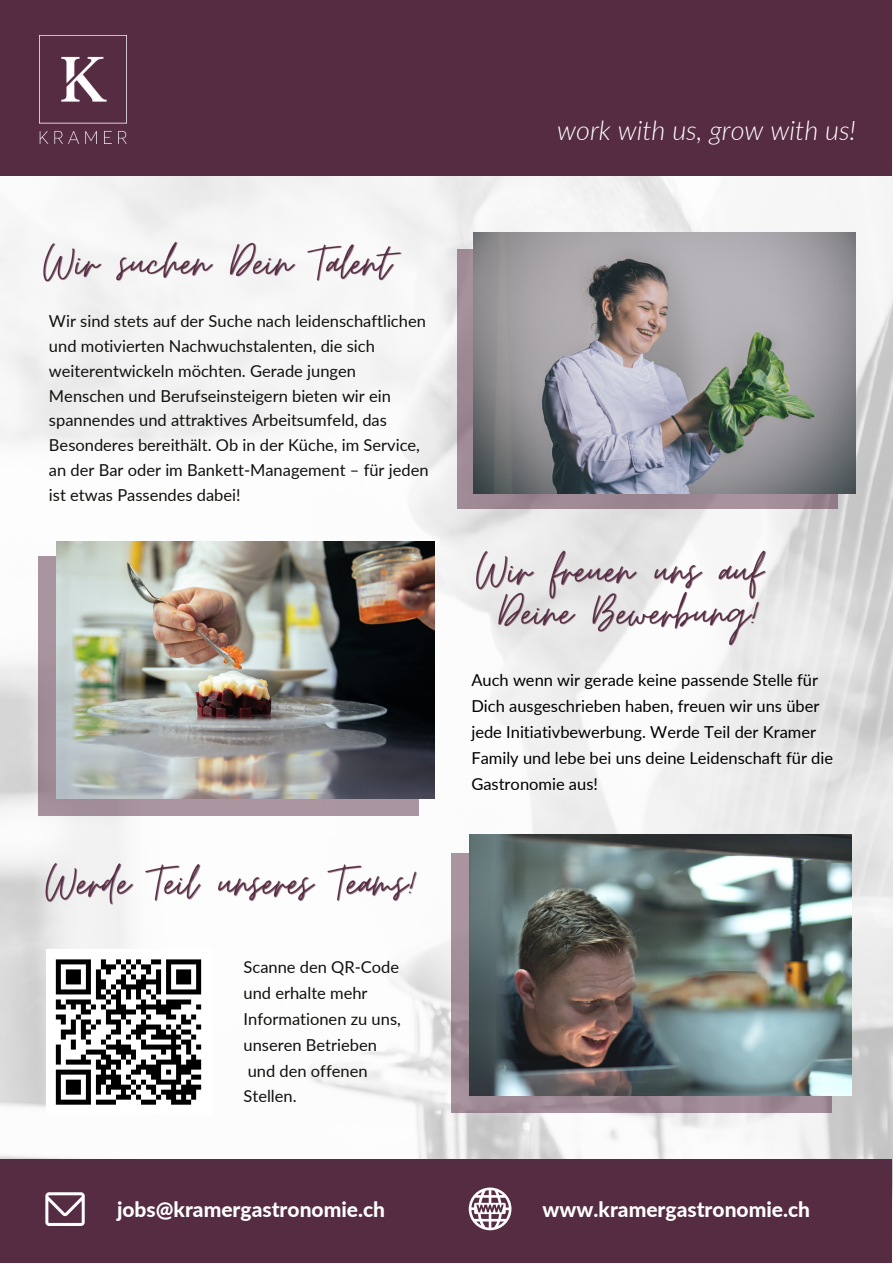
<style>
.page{position:relative;width:893px;height:1264px;background:#fff}
.page>*{position:absolute;margin:0;border:0;box-sizing:border-box;transform-origin:0 0}
.t1{font:italic 300 27px "Lato";color:#fff}
.t2{font:800 21px "Lato";color:#fff}
.t3{font:16.5px/24.8px "Lato";color:#11100e}
.t4{font:16.5px/25.8px "Lato";color:#000}
</style>
<div class="page">
<img style="left:0;top:0;width:892px;height:1261px">
<svg style="left:457px;top:249px;width:381px;height:260px;fill:#9e8994"></svg>
<svg style="left:38px;top:556px;width:381px;height:260px;fill:#a995a0"></svg>
<img style="left:57px;top:541px;width:377px;height:257px">
<div style="left:0;top:0;width:891px;height:176px;background:#562c42"></div>
<img style="left:39px;top:35px;width:88px;height:108px">
<img style="left:473px;top:232px;width:382px;height:261px">
<svg style="left:451px;top:853px;width:381px;height:260px;fill:#a28d98"></svg>
<img style="left:469px;top:834px;width:382px;height:261px">
<img style="left:42px;top:229px;width:361px;height:71px">
<div style="left:0;top:1159px;width:891px;height:103px;background:#562c42"></div>
<svg style="left:45px;top:1192px;width:40px;height:33px"></svg>
<svg style="left:468px;top:1187px;width:43px;height:43px"></svg>
<div style="left:46px;top:949px;width:165px;height:165px;background:#fff"></div>
<svg style="left:55px;top:959px;width:147px;height:146px"></svg>
<img style="left:43px;top:849px;width:377px;height:70px">
<img style="left:474px;top:537px;width:310px;height:112px">
<p class="t3" style="left:49px;top:308px;width:381px">Wir sind stets auf der Suche nach leidenschaftlichen und motivierten Nachwuchstalenten, die sich weiterentwickeln möchten. Gerade jungen Menschen und Berufseinsteigern bieten wir ein spannendes und attraktives Arbeitsumfeld, das Besonderes bereithält. Ob in der Küche, im Service, an der Bar oder im Bankett-Management – für jeden ist etwas Passendes dabei!</p>
<h1 class="t1" style="left:557px;top:113px;width:300px">work with us, grow with us!</h1>
<p class="t3" style="left:243px;top:953px;width:159px;line-height:25.8px">Scanne den QR-Code und erhalte mehr<br>Informationen zu uns, unseren Betrieben und den offenen<br>Stellen.</p>
<p class="t4" style="left:471px;top:666px;width:363px">Auch wenn wir gerade keine passende Stelle für Dich ausgeschrieben haben, freuen wir uns über jede Initiativbewerbung. Werde Teil der Kramer Family und lebe bei uns deine Leidenschaft für die Gastronomie aus!</p>
<p class="t2" style="left:117px;top:1196px;width:269px">jobs@kramergastronomie.ch</p>
<p class="t2" style="left:542px;top:1196px;width:269px">www.kramergastronomie.ch</p>
</div>
